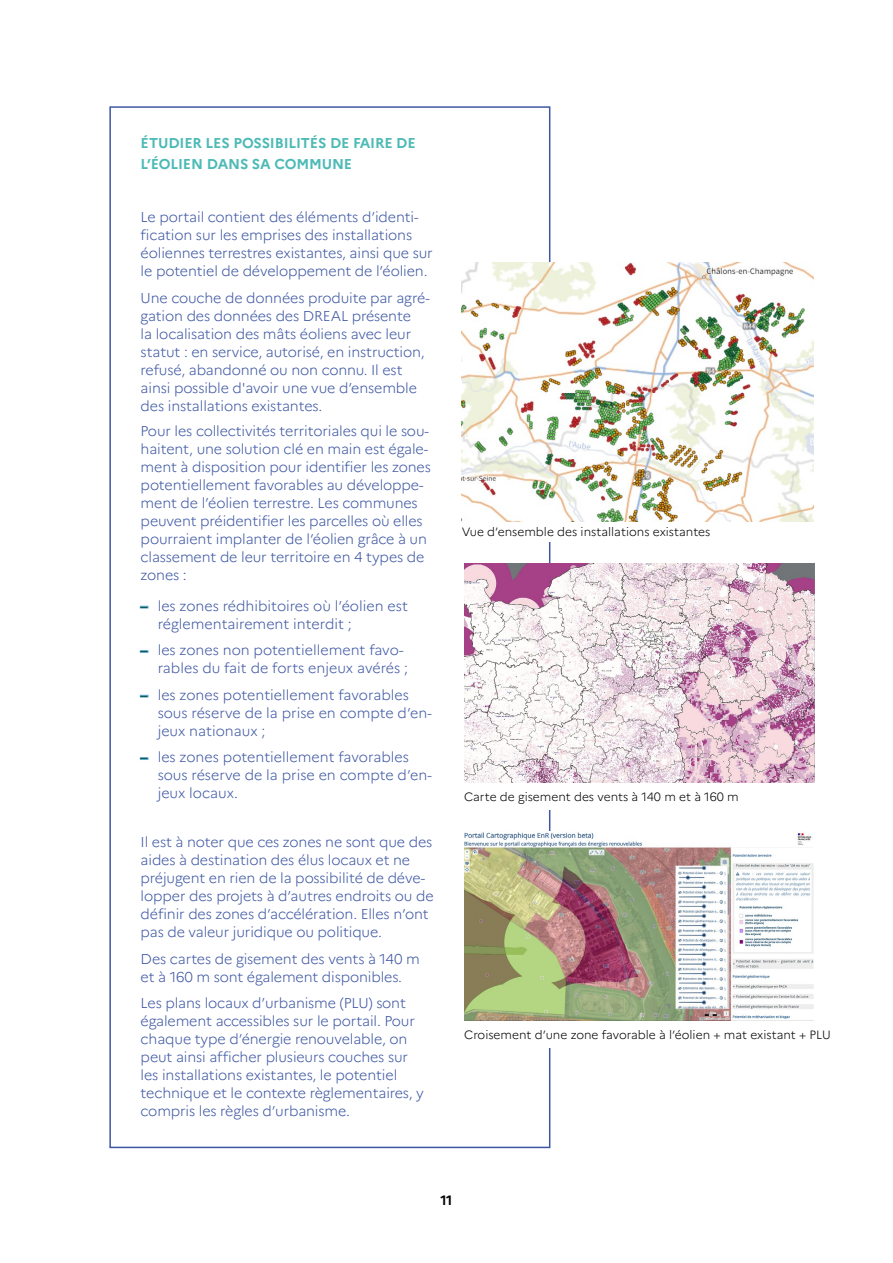
<style>
.page{position:relative;width:893px;height:1263px;background:#fff}
.page>*{position:absolute;margin:0;border:0;box-sizing:border-box;transform-origin:0 0}
.t1{font:300 14.25px/18px "Marianne";letter-spacing:-.01em;color:#3e57a3}
.t2{font:700 14.25px/21px "Marianne";letter-spacing:-.01em;color:#4cbab6}
.t3{font:700 13.5px "Marianne";color:#000}
.t4{font:300 12px "Marianne";color:#000}
.s1{font-family:"Arial Rounded MT Bold";font-weight:400;color:#7ab2e1}
</style>
<div class="page">
<img style="left:464px;top:563px;width:351px;height:220px">
<img style="left:462px;top:263px;width:351px;height:259px">
<img style="left:464px;top:832px;width:349px;height:188px">
<p class="t2" style="left:141px;top:133px;width:277px">ÉTUDIER LES POSSIBILITÉS DE FAIRE DE<br>L’ÉOLIEN DANS SA COMMUNE</p>
<p class="t1" style="left:141px;top:208px;width:294px">Le portail contient des éléments d’identi&shy;fication sur les emprises des installations éoliennes terrestres existantes, ainsi que sur le potentiel de développement de l’éolien.</p>
<p class="t1" style="left:141px;top:289px;width:291px">Une couche de données produite par agré&shy;gation des données des DREAL présente<br>la localisation des mâts éoliens avec leur statut : en service, autorisé, en instruction, refusé, abandonné ou non connu. Il est ainsi possible d'avoir une vue d’ensemble des installations existantes.</p>
<p class="t1" style="left:141px;top:422px;width:292px">Pour les collectivités territoriales qui le sou&shy;haitent, une solution clé en main est égale&shy;ment à disposition pour identifier les zones potentiellement favorables au développe&shy;ment de l’éolien terrestre. Les communes peuvent préidentifier les parcelles où elles pourraient implanter de l’éolien grâce à un classement de leur territoire en 4 types de zones :</p>
<p class="t1" style="left:158px;top:597px;width:252px;text-indent:-17px"><span class="s1">–</span> les zones rédhibitoires où l’éolien est réglementairement interdit ;</p>
<p class="t1" style="left:158px;top:641px;width:252px;text-indent:-17px"><span class="s1">–</span> les zones non potentiellement favo&shy;rables du fait de forts enjeux avérés ;</p>
<p class="t1" style="left:158px;top:686px;width:276px;text-indent:-17px"><span class="s1">–</span> les zones potentiellement favorables sous réserve de la prise en compte d’en&shy;jeux nationaux ;</p>
<p class="t1" style="left:158px;top:748px;width:276px;text-indent:-17px"><span class="s1">–</span> les zones potentiellement favorables sous réserve de la prise en compte d’en&shy;jeux locaux.</p>
<p class="t1" style="left:141px;top:833px;width:294px">Il est à noter que ces zones ne sont que des aides à destination des élus locaux et ne préjugent en rien de la possibilité de déve&shy;lopper des projets à d’autres endroits ou de définir des zones d’accélération. Elles n’ont pas de valeur juridique ou politique.</p>
<p class="t1" style="left:141px;top:949px;width:281px">Des cartes de gisement des vents à 140 m et à 160 m sont également disponibles.</p>
<p class="t1" style="left:141px;top:994px;width:285px">Les plans locaux d’urbanisme (PLU) sont également accessibles sur le portail. Pour chaque type d’énergie renouvelable, on peut ainsi afficher plusieurs couches sur les installations existantes, le potentiel technique et le contexte règlementaires, y compris les règles d’urbanisme.</p>
<p class="t4" style="left:462px;top:524px;width:250px">Vue d’ensemble des installations existantes</p>
<p class="t4" style="left:464px;top:789px;width:276px">Carte de gisement des vents à 140 m et à 160 m</p>
<p class="t4" style="left:464px;top:1027px;width:368px">Croisement d’une zone favorable à l’éolien + mat existant + PLU</p>
<p class="t3" style="left:440px;top:1192px;width:14px">11</p>
</div>
